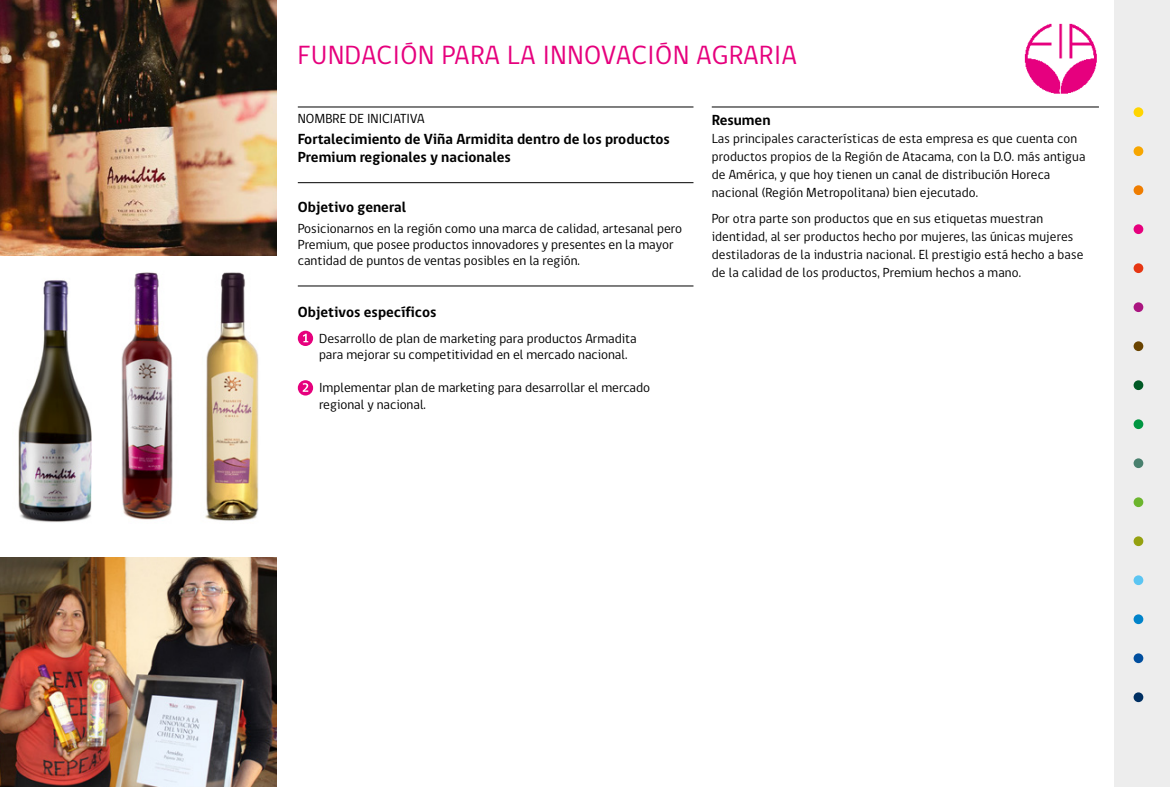
<style>
.page{position:relative;width:1170px;height:787px;background:#fff}
.page>*{position:absolute;margin:0;border:0;box-sizing:border-box;transform-origin:0 0}
.t1{font:27px "gob CL";letter-spacing:.025em;color:#e6007d}
.t2{font:700 15px/18px "gob CL";color:#000}
.t3{font:13.5px/18px "gob CL";color:#000}
</style>
<div class="page">
<hr style="left:298px;top:107px;width:395px;height:1px;background:#000">
<hr style="left:298px;top:182px;width:395px;height:1px;background:#000">
<hr style="left:298px;top:285px;width:395px;height:1px;background:#000">
<div style="left:298px;top:331px;width:15px;height:15px;background:#e6007d;border-radius:50%"></div>
<svg style="left:303px;top:334px;width:5px;height:8px"></svg>
<div style="left:298px;top:380px;width:15px;height:15px;background:#e6007d;border-radius:50%"></div>
<svg style="left:302px;top:383px;width:6px;height:9px"></svg>
<hr style="left:711px;top:107px;width:387px;height:1px;background:#000">
<div style="left:1114px;top:0;width:55px;height:787px;background:#ededed"></div>
<img style="left:1024px;top:23px;width:73px;height:71px">
<div style="left:1133px;top:107px;width:10px;height:10px;background:#ffd500;border-radius:50%"></div>
<div style="left:1133px;top:146px;width:10px;height:10px;background:#f7a600;border-radius:50%"></div>
<div style="left:1133px;top:185px;width:10px;height:10px;background:#ef7d00;border-radius:50%"></div>
<div style="left:1133px;top:224px;width:10px;height:10px;background:#e6007d;border-radius:50%"></div>
<div style="left:1133px;top:263px;width:10px;height:10px;background:#e63612;border-radius:50%"></div>
<div style="left:1133px;top:302px;width:10px;height:10px;background:#aa1580;border-radius:50%"></div>
<div style="left:1133px;top:341px;width:10px;height:10px;background:#694300;border-radius:50%"></div>
<div style="left:1133px;top:380px;width:10px;height:10px;background:#005925;border-radius:50%"></div>
<div style="left:1133px;top:419px;width:10px;height:10px;background:#009641;border-radius:50%"></div>
<div style="left:1133px;top:458px;width:10px;height:10px;background:#49806e;border-radius:50%"></div>
<div style="left:1133px;top:497px;width:10px;height:10px;background:#6cb52d;border-radius:50%"></div>
<div style="left:1133px;top:536px;width:10px;height:10px;background:#95a110;border-radius:50%"></div>
<div style="left:1133px;top:575px;width:10px;height:10px;background:#5bc5f2;border-radius:50%"></div>
<div style="left:1133px;top:614px;width:10px;height:10px;background:#0083ca;border-radius:50%"></div>
<div style="left:1133px;top:653px;width:10px;height:10px;background:#004e9e;border-radius:50%"></div>
<div style="left:1133px;top:692px;width:10px;height:10px;background:#002f62;border-radius:50%"></div>
<img style="left:0;top:0;width:276px;height:522px">
<img style="left:0;top:557px;width:276px;height:230px">
<h1 class="t1" style="left:298px;top:36px;width:500px">FUNDACIÓN PARA LA INNOVACIÓN AGRARIA</h1>
<p class="t3" style="left:298px;top:110px;width:128px">NOMBRE DE INICIATIVA</p>
<p class="t2" style="left:298px;top:130px;width:373px">Fortalecimiento de Viña Armidita dentro de los productos<br>Premium regionales y nacionales</p>
<p class="t2" style="left:298px;top:199px;width:110px">Objetivo general</p>
<p class="t3" style="left:298px;top:220px;width:386px;line-height:16.2px">Posicionarnos en la región como una marca de calidad, artesanal pero<br>Premium, que posee productos innovadores y presentes en la mayor cantidad de puntos de ventas posibles en la región.</p>
<p class="t2" style="left:298px;top:304px;width:140px">Objetivos específicos</p>
<p class="t3" style="left:319px;top:330px;width:319px;line-height:16.5px">Desarrollo de plan de marketing para productos Armadita para mejorar su competitividad en el mercado nacional.</p>
<p class="t3" style="left:319px;top:380px;width:332px;line-height:16.5px">Implementar plan de marketing para desarrollar el mercado regional y nacional.</p>
<p class="t2" style="left:711px;top:111px;width:60px">Resumen</p>
<p class="t3" style="left:711px;top:129px;width:375px">Las principales características de esta empresa es que cuenta con productos propios de la Región de Atacama, con la D.O. más antigua de América, y que hoy tienen un canal de distribución Horeca nacional (Región Metropolitana) bien ejecutado.</p>
<p class="t3" style="left:711px;top:210px;width:373px">Por otra parte son productos que en sus etiquetas muestran identidad, al ser productos hecho por mujeres, las únicas mujeres destiladoras de la industria nacional. El prestigio está hecho a base de la calidad de los productos, Premium hechos a mano.</p>
</div>
